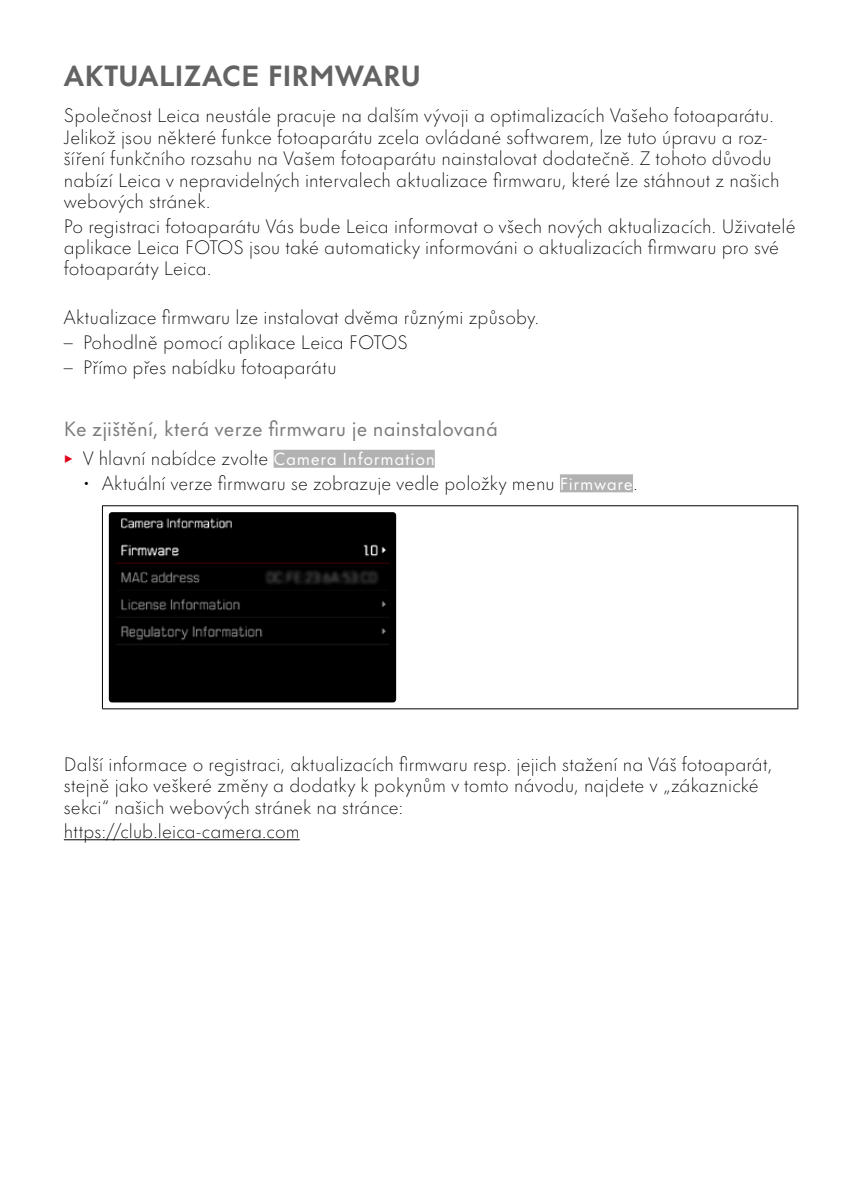
<style>
.page{position:relative;width:862px;height:1200px;background:#fff}
.page>*{position:absolute;margin:0;border:0;box-sizing:border-box;transform-origin:0 0}
.Heading____Chapter{font:700 27px "Futura Nowfor Leica Text";letter-spacing:-.005em;color:#646363}
.Text____Um_zu_zum_XXX{font:19.12px "Futura Nowfor Leica Text";letter-spacing:.005em;color:#7c7b7b}
.Text____Body_Text{font:300 18px/21.4px "Futura Nowfor Leica Text";letter-spacing:.01em;color:#000}
.s1{font-family:"Corporate S";color:#e3051b}
.s2{font-weight:400;font-size:16.2px;color:#fff}
</style>
<div class="page">
<div style="left:273px;top:449px;width:161px;height:18px;background:#b3b2b2"></div>
<div style="left:559px;top:474px;width:73px;height:18px;background:#b3b2b2"></div>
<hr style="left:64px;top:839px;width:235px;height:1px;background:#000">
<hr style="left:102px;top:505px;width:695px;height:1px;background:#000">
<hr style="left:102px;top:506px;width:1px;height:202px;background:#000">
<hr style="left:797px;top:506px;width:1px;height:202px;background:#000">
<hr style="left:102px;top:708px;width:695px;height:1px;background:#000">
<img style="left:109px;top:512px;width:287px;height:190px">
<p class="Heading____Chapter" style="left:64px;top:53px;width:358px">AKTUALIZACE FIRMWARU</p>
<p class="Text____Body_Text" style="left:64px;top:104px;width:716px">Společnost Leica neustále pracuje na dalším vývoji a optimalizacích Vašeho fotoaparátu.<br>Jelikož jsou některé funkce fotoaparátu zcela ovládané softwarem, lze tuto úpravu a roz&shy;šíření funkčního rozsahu na Vašem fotoaparátu nainstalovat dodatečně. Z tohoto důvodu nabízí Leica v nepravidelných intervalech aktualizace firmwaru, které lze stáhnout z našich webových stránek.</p>
<p class="Text____Body_Text" style="left:64px;top:214px;width:732px">Po registraci fotoaparátu Vás bude Leica informovat o všech nových aktualizacích. Uživatelé aplikace Leica FOTOS jsou také automaticky informováni o aktualizacích firmwaru pro své fotoaparáty Leica.</p>
<p class="Text____Body_Text" style="left:64px;top:306px;width:477px">Aktualizace firmwaru lze instalovat dvěma různými způsoby.</p>
<p class="Text____Body_Text" style="left:64px;top:331px;width:345px">– Pohodlně pomocí aplikace Leica FOTOS</p>
<p class="Text____Body_Text" style="left:64px;top:355px;width:274px">– Přímo přes nabídku fotoaparátu</p>
<p class="Text____Um_zu_zum_XXX" style="left:64px;top:413px;width:435px">Ke zjištění, která verze firmwaru je nainstalovaná</p>
<p class="Text____Body_Text" style="left:64px;top:446px;width:372px"><span class="s1">▸</span> V hlavní nabídce zvolte <span class="s2">Camera Information</span></p>
<p class="Text____Body_Text" style="left:83px;top:471px;width:556px">• Aktuální verze firmwaru se zobrazuje vedle položky menu <span class="s2">Firmware</span>.</p>
<p class="Text____Body_Text" style="left:64px;top:752px;width:709px">Další informace o registraci, aktualizacích firmwaru resp. jejich stažení na Váš fotoaparát, stejně jako veškeré změny a dodatky k pokynům v tomto návodu, najdete v „zákaznické sekci“ našich webových stránek na stránce:</p>
<p class="Text____Body_Text" style="left:64px;top:820px;width:237px">https://club.leica-camera.com</p>
</div>
